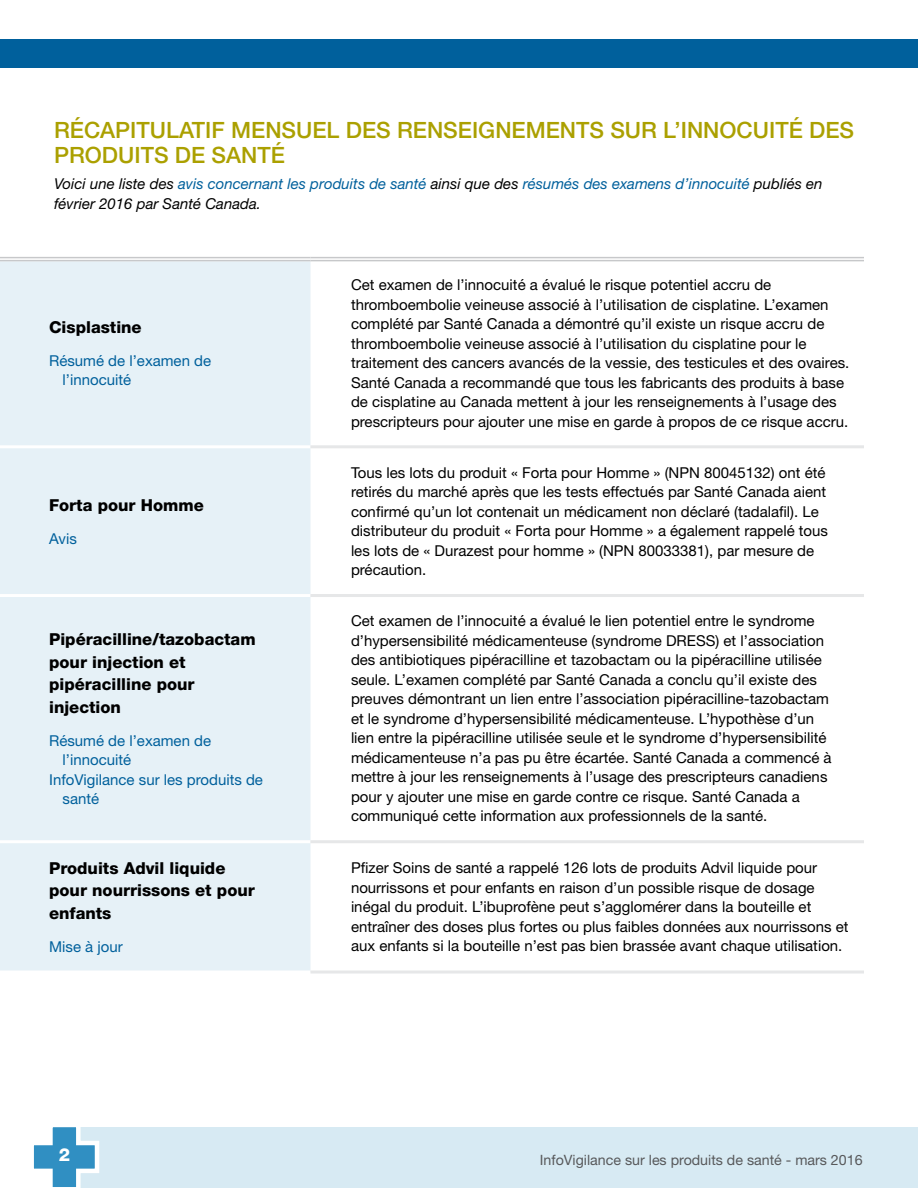
<style>
.page{position:relative;width:918px;height:1188px;background:#fff}
.page>*{position:absolute;margin:0;border:0;box-sizing:border-box;transform-origin:0 0}
.Text_-_Title_level_1{font:500 22.5px/25.5px "Helvetica Neue LT Std";color:#aba000}
.t1{font:800 18px "Helvetica Neue LT Std";color:#fff}
.Recap_-_Product{font:800 16.5px/22.5px "Helvetica Neue LT Std";color:#000}
.Text_-_Body{font:15px/19.5px "Helvetica Neue LT Std";color:#000}
.Text_-_Body-2{font:italic 15px/19.5px "Helvetica Neue LT Std";color:#000}
.Recap_-_Com_Type{font:15px/19.5px "Helvetica Neue LT Std";color:#00609c}
.t2{font:14.25px "Helvetica Neue LT Std";color:#58595b}
.s1{color:#00609c}
</style>
<div class="page">
<div style="left:64px;top:1127px;width:854px;height:61px;background:#d7eaf3"></div>
<svg style="left:33px;top:1127px;width:67px;height:61px"></svg>
<div style="left:0;top:39px;width:918px;height:29px;background:#00609c"></div>
<div style="left:0;top:261px;width:310px;height:710px;background:#e6f1f7"></div>
<hr style="left:0;top:257px;width:310px;height:4px;background:#f1f1f1">
<hr style="left:310px;top:257px;width:554px;height:4px;background:#f0f1f1">
<hr style="left:0;top:445px;width:310px;height:3px;background:#fff">
<hr style="left:0;top:594px;width:310px;height:3px;background:#fff">
<hr style="left:0;top:840px;width:310px;height:3px;background:#fff">
<hr style="left:0;top:257px;width:310px;height:1px;background:#c7c8ca">
<hr style="left:0;top:260px;width:310px;height:1px;background:#c7c8ca">
<hr style="left:310px;top:257px;width:554px;height:1px;background:#c7c8ca">
<hr style="left:310px;top:260px;width:554px;height:1px;background:#c7c8ca">
<hr style="left:310px;top:445px;width:554px;height:3px;background:#e6e7e8">
<hr style="left:310px;top:594px;width:554px;height:3px;background:#e6e7e8">
<hr style="left:310px;top:840px;width:554px;height:3px;background:#e6e7e8">
<hr style="left:310px;top:971px;width:554px;height:3px;background:#e6e7e8">
<p class="Text_-_Title_level_1" style="left:54px;top:117px;width:802px">RÉCAPITULATIF MENSUEL DES RENSEIGNEMENTS SUR L’INNOCUITÉ DES<br>PRODUITS DE SANTÉ</p>
<p class="Text_-_Body-2" style="left:54px;top:174px;width:770px">Voici une liste des <span class="s1">avis concernant les produits de santé</span> ainsi que des <span class="s1">résumés des examens d’innocuité</span> publiés en février 2016 par Santé Canada.</p>
<p class="Recap_-_Product" style="left:49px;top:315px;width:94px">Cisplastine</p>
<p class="Recap_-_Com_Type" style="left:63px;top:350px;width:150px;text-indent:-14px">Résumé de l’examen de l’innocuité</p>
<p class="Recap_-_Product" style="left:49px;top:493px;width:156px">Forta pour Homme</p>
<p class="Recap_-_Com_Type" style="left:49px;top:528px;width:29px">Avis</p>
<p class="Recap_-_Product" style="left:49px;top:628px;width:208px">Pipéracilline/tazobactam pour injection et pipéracilline pour injection</p>
<p class="Recap_-_Com_Type" style="left:63px;top:730px;width:150px;text-indent:-14px">Résumé de l’examen de l’innocuité</p>
<p class="Recap_-_Com_Type" style="left:63px;top:769px;width:202px;text-indent:-14px">InfoVigilance sur les produits de santé</p>
<p class="Recap_-_Product" style="left:49px;top:857px;width:207px">Produits Advil liquide pour nourrissons et pour enfants</p>
<p class="Recap_-_Com_Type" style="left:49px;top:936px;width:75px">Mise à jour</p>
<p class="Text_-_Body" style="left:351px;top:275px;width:500px">Cet examen de l’innocuité a évalué le risque potentiel accru de thromboembolie veineuse associé à l’utilisation de cisplatine. L’examen complété par Santé Canada a démontré qu’il existe un risque accru de thromboembolie veineuse associé à l’utilisation du cisplatine pour le traitement des cancers avancés de la vessie, des testicules et des ovaires.<br>Santé Canada a recommandé que tous les fabricants des produits à base de cisplatine au Canada mettent à jour les renseignements à l’usage des prescripteurs pour ajouter une mise en garde à propos de ce risque accru.</p>
<p class="Text_-_Body" style="left:351px;top:462px;width:479px">Tous les lots du produit « Forta pour Homme » (NPN 80045132) ont été retirés du marché après que les tests effectués par Santé Canada aient confirmé qu’un lot contenait un médicament non déclaré (tadalafil). Le distributeur du produit « Forta pour Homme » a également rappelé tous les lots de « Durazest pour homme » (NPN 80033381), par mesure de précaution.</p>
<p class="Text_-_Body" style="left:351px;top:611px;width:482px">Cet examen de l’innocuité a évalué le lien potentiel entre le syndrome d’hypersensibilité médicamenteuse (syndrome DRESS) et l’association des antibiotiques pipéracilline et tazobactam ou la pipéracilline utilisée seule. L’examen complété par Santé Canada a conclu qu’il existe des preuves démontrant un lien entre l’association pipéracilline‑tazobactam et le syndrome d’hypersensibilité médicamenteuse. L’hypothèse d’un lien entre la pipéracilline utilisée seule et le syndrome d’hypersensibilité médicamenteuse n’a pas pu être écartée. Santé Canada a commencé à mettre à jour les renseignements à l’usage des prescripteurs canadiens pour y ajouter une mise en garde contre ce risque. Santé Canada a communiqué cette information aux professionnels de la santé.</p>
<p class="Text_-_Body" style="left:351px;top:858px;width:499px">Pfizer Soins de santé a rappelé 126 lots de produits Advil liquide pour nourrissons et pour enfants en raison d’un possible risque de dosage inégal du produit. L’ibuprofène peut s’agglomérer dans la bouteille et entraîner des doses plus fortes ou plus faibles données aux nourrissons et aux enfants si la bouteille n’est pas bien brassée avant chaque utilisation.</p>
<p class="t1" style="left:59px;top:1144px;width:13px">2</p>
<p class="t2" style="left:540px;top:1152px;width:324px">InfoVigilance sur les produits de santé - mars 2016</p>
</div>
